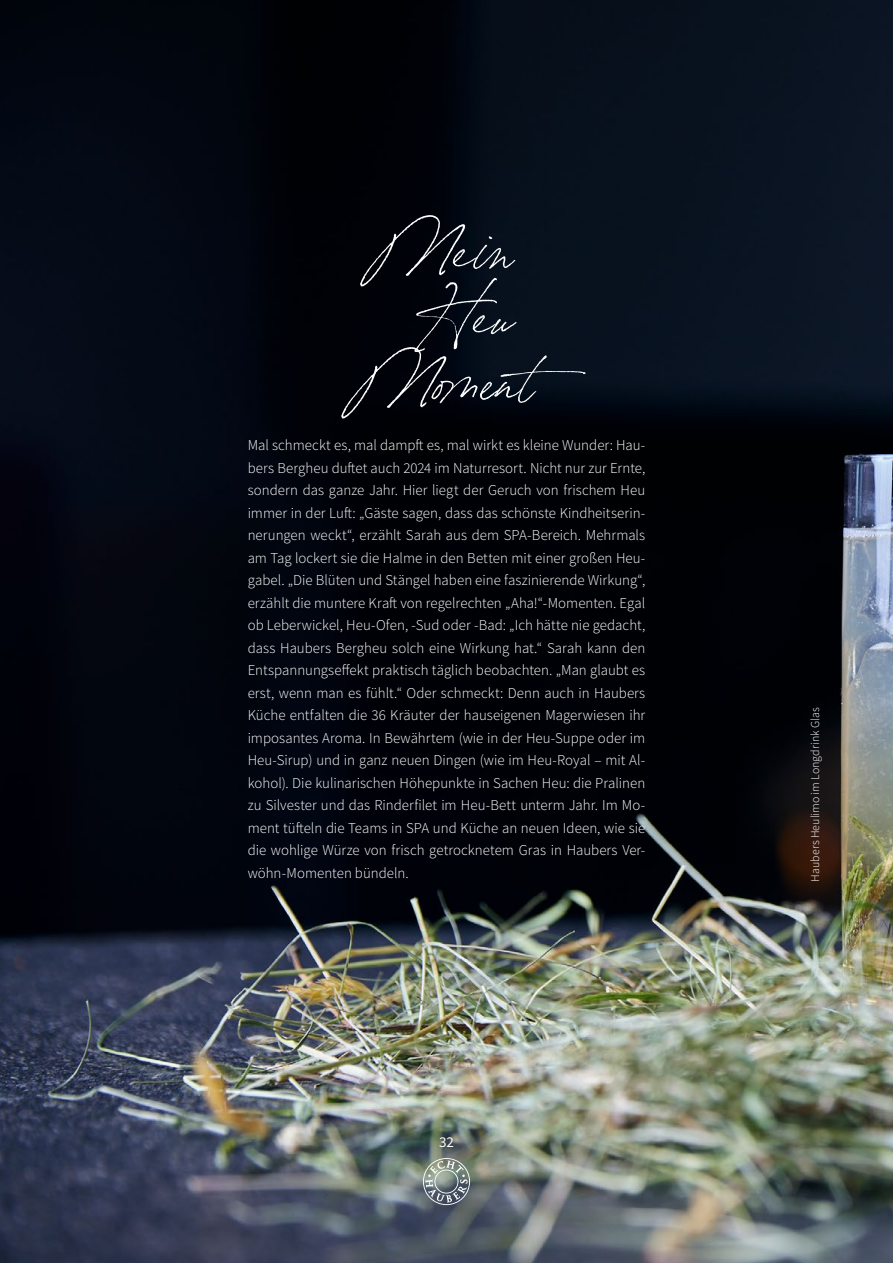
<style>
.page{position:relative;width:893px;height:1263px;background:#fff}
.page>*{position:absolute;margin:0;border:0;box-sizing:border-box;transform-origin:0 0}
.t1{font:60px "Bon Vivant";color:#fff}
.t2{font:300 15px/22.5px "Source Sans Pro";letter-spacing:.005em;color:#fff;text-align:justify}
.t3{font:15px "Source Sans Pro";color:#fff}
.t4{font:300 12px "Source Sans Pro";letter-spacing:.005em;color:#fff}
</style>
<div class="page">
<img style="left:0;top:0;width:893px;height:1263px">
<svg style="left:423px;top:1158px;width:47px;height:47px;background:#86908e"></svg>
<h1 class="t1" style="left:378px;top:208px;width:138px">Me in</h1>
<h1 class="t1" style="left:423px;top:274px;width:90px">He u</h1>
<h1 class="t1" style="left:360px;top:340px;width:245px">Moment</h1>
<p class="t2" style="left:248px;top:434px;width:399px">Mal schmeckt es, mal dampft es, mal wirkt es kleine Wunder: Hau&shy;bers Bergheu duftet auch 2024 im Naturresort. Nicht nur zur Ernte, sondern das ganze Jahr. Hier liegt der Geruch von frischem Heu immer in der Luft: „Gäste sagen, dass das schönste Kindheitserin&shy;nerungen weckt“, erzählt Sarah aus dem SPA-Bereich. Mehrmals am Tag lockert sie die Halme in den Betten mit einer großen Heu&shy;gabel. „Die Blüten und Stängel haben eine faszinierende Wirkung“, erzählt die muntere Kraft von regelrechten „Aha!“-Momenten. Egal ob Leberwickel, Heu-Ofen, -Sud oder -Bad: „Ich hätte nie gedacht, dass Haubers Bergheu solch eine Wirkung hat.“ Sarah kann den Entspannungseffekt praktisch täglich beobachten. „Man glaubt es erst, wenn man es fühlt.“ Oder schmeckt: Denn auch in Haubers Küche entfalten die 36 Kräuter der hauseigenen Magerwiesen ihr imposantes Aroma. In Bewährtem (wie in der Heu-Suppe oder im Heu-Sirup) und in ganz neuen Dingen (wie im Heu-Royal – mit Al&shy;kohol). Die kulinarischen Höhepunkte in Sachen Heu: die Pralinen zu Silvester und das Rinderfilet im Heu-Bett unterm Jahr. Im Mo&shy;ment tüfteln die Teams in SPA und Küche an neuen Ideen, wie sie die wohlige Würze von frisch getrocknetem Gras in Haubers Ver&shy;wöhn-Momenten bündeln.</p>
<p class="t3" style="left:439px;top:1132px;width:16px">32</p>
<p class="t4" style="left:808px;top:882px;width:176px;rotate:-90deg">Haubers Heulimo im Longdrink Glas</p>
</div>
